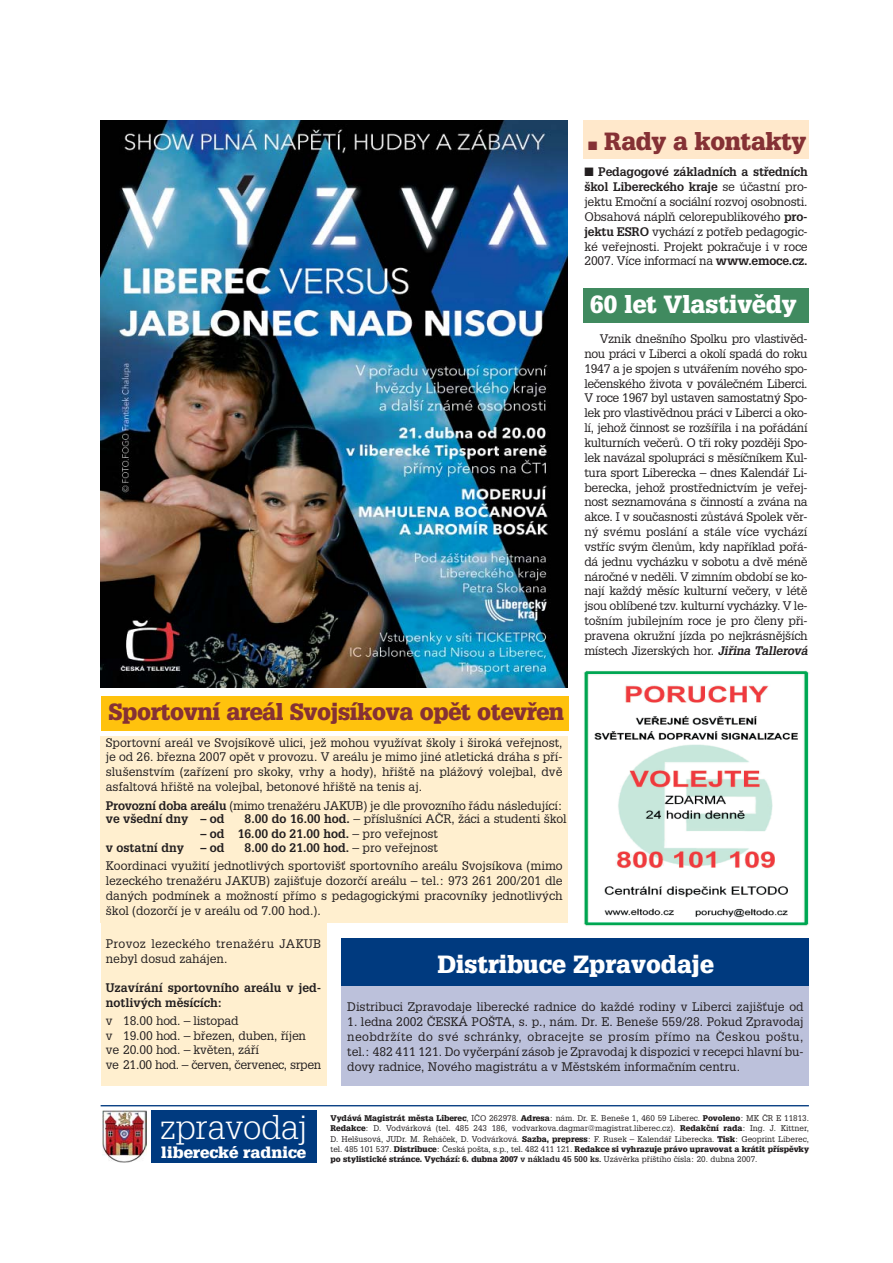
<style>
.page{position:relative;width:893px;height:1263px;background:#fff}
.page>*{position:absolute;margin:0;border:0;box-sizing:border-box;transform-origin:0 0}
.t1{font:300 33.6px "Glypha CE";color:#fff;scale:1.05 1}
.t2{font:900 24.3px "Glypha CE";color:#fff}
.t3{font:900 24.3px "Glypha CE";letter-spacing:-.015em;color:#853135}
.t4{font:900 22.95px "Glypha CE";letter-spacing:-.015em;color:#853135}
.t5{font:900 15.45px "Glypha CE";color:#fff;scale:1.05 1}
.t6{font:12.15px/14.9px "Glypha CE";color:#231f20;text-align:justify}
.t7{font:700 12.15px/14.9px "Glypha CE";color:#231f20}
.t8{font:12.15px/14.9px "Glypha CE";letter-spacing:.025em;color:#231f20}
.t9{font:8.1px/10.2px "Glypha CE";color:#231f20;text-align:justify}
.s1{font-weight:700}
.s2{font-weight:400}
.s3{font-weight:700;font-style:italic}
.s4{font-weight:900}
</style>
<div class="page">
<div style="left:101px;top:917px;width:225px;height:34px;background:#ffefcf"></div>
<hr style="left:101px;top:1105px;width:707px;height:1px;background:#003a7f">
<div style="left:151px;top:1110px;width:165px;height:53px;background:#003a7f"></div>
<img style="left:103px;top:1110px;width:43px;height:53px">
<div style="left:342px;top:943px;width:467px;height:142px;background:#bcc1db"></div>
<div style="left:342px;top:938px;width:467px;height:47px;background:#003a7f"></div>
<div style="left:583px;top:120px;width:226px;height:39px;background:#ffe8cb"></div>
<img style="left:101px;top:120px;width:466px;height:568px">
<img style="left:584px;top:670px;width:225px;height:256px">
<div style="left:101px;top:736px;width:466px;height:187px;background:#ffefcf"></div>
<div style="left:101px;top:696px;width:467px;height:34px;background:#ffc20d"></div>
<div style="left:101px;top:938px;width:225px;height:147px;background:#ffefcf"></div>
<div style="left:583px;top:289px;width:226px;height:34px;background:#408a5f"></div>
<h2 class="t3" style="left:588px;top:131px;width:220px">■ Rady a kontakty</h2>
<p class="t6" style="left:584px;top:166px;width:225px">■ <span class="s1">Pedagogové základních a stfiedních ‰kol Libereckého kraje</span> se úãastní pro&shy;jektu Emoãní a sociální rozvoj osobnosti.<br>Obsahová náplÀ celorepublikového <span class="s1">pro&shy;jektu ESRO</span> vychází z potfieb pedagogic&shy;ké vefiejnosti. Projekt pokraãuje i v roce 2007. Více informací na <span class="s1">www.emoce.cz.</span></p>
<h3 class="t4" style="left:108px;top:702px;width:457px">Sportovní areál Svojsíkova opût otevfien</h3>
<p class="t6" style="left:106px;top:737px;width:458px">Sportovní areál ve Svojsíkovû ulici, jeÏ mohou vyuÏívat ‰koly i ‰iroká vefiejnost, je od 26. bfiezna 2007 opût v provozu. V areálu je mimo jiné atletická dráha s pfií&shy;slu‰enstvím (zafiízení pro skoky, vrhy a hody), hfii‰tû na pláÏov˘ volejbal, dvû asfaltová hfii‰tû na volejbal, betonové hfii‰tû na tenis aj.</p>
<p class="t6" style="left:106px;top:801px;width:458px;line-height:13.5px"><span class="s1">Provozní doba areálu</span> (mimo trenaÏéru JAKUB) je dle provozního fiádu následující: <span class="s1">ve v‰ední dny – od</span></p>
<p class="t6" style="left:244px;top:813px;width:323px"><span class="s1">8.00 do 16.00 hod.</span> – pfiíslu‰níci AâR, Ïáci a studenti ‰kol</p>
<p class="t7" style="left:200px;top:828px;width:239px">– od 16.00 do 21.00 hod. <span class="s2">– pro vefiejnost</span></p>
<p class="t7" style="left:106px;top:842px;width:80px">v ostatní dny</p>
<p class="t7" style="left:200px;top:842px;width:26px">– od</p>
<p class="t6" style="left:106px;top:840px;width:458px;line-height:18.8px;text-indent:139px"><span class="s1">8.00 do 21.00 hod.</span> – pro vefiejnost<br>Koordinaci vyuÏití jednotliv˘ch sportovi‰È sportovního areálu Svojsíkova (mimo</p>
<p class="t6" style="left:106px;top:875px;width:458px">lezeckého trenaÏéru JAKUB) zaji‰Èuje dozorãí areálu – tel.: 973 261 200/201 dle dan˘ch podmínek a moÏností pfiímo s pedagogick˘mi pracovníky jednotliv˘ch ‰kol (dozorãí je v areálu od 7.00 hod.).</p>
<h2 class="t2" style="left:590px;top:294px;width:208px">60 let Vlastivûdy</h2>
<p class="t6" style="left:584px;top:333px;width:225px;text-indent:15px">Vznik dne‰ního Spolku pro vlastivûd&shy;nou práci v Liberci a okolí spadá do roku 1947 a je spojen s utváfiením nového spo&shy;leãenského Ïivota v pováleãném Liberci.<br>V roce 1967 byl ustaven samostatn˘ Spo&shy;lek pro vlastivûdnou práci v Liberci a oko&shy;lí, jehoÏ ãinnost se roz‰ífiila i na pofiádání kulturních veãerÛ. O tfii roky pozdûji Spo&shy;lek navázal spolupráci s mûsíãníkem Kul&shy;tura sport Liberecka – dnes Kalendáfi Li&shy;berecka, jehoÏ prostfiednictvím je vefiej&shy;nost seznamována s ãinností a zvána na akce. I v souãasnosti zÛstává Spolek vûr&shy;n˘ svému poslání a stále více vychází vstfiíc sv˘m ãlenÛm, kdy napfiíklad pofiá&shy;dá jednu vycházku v sobotu a dvû ménû nároãné v nedûli. V zimním období se ko&shy;nají kaÏd˘ mûsíc kulturní veãery, v létû jsou oblíbené tzv. kulturní vycházky. V le&shy;to‰ním jubilejním roce je pro ãleny pfii&shy;pravena okruÏní jízda po nejkrásnûj‰ích místech Jizersk˘ch hor. <span class="s3">Jifiina Tallerová</span></p>
<p class="t8" style="left:106px;top:938px;width:217px">Provoz lezeckého trenaÏéru JAKUB nebyl dosud zahájen.</p>
<p class="t7" style="left:106px;top:983px;width:217px">Uzavírání sportovního areálu v jed&shy;notliv˘ch mûsících:</p>
<p class="t6" style="left:106px;top:1015px;width:217px;text-align:left">v 18.00 hod. – listopad<br>v 19.00 hod. – bfiezen, duben, fiíjen ve 20.00 hod. – kvûten, záfií<br>ve 21.00 hod. – ãerven, ãervenec, srpen</p>
<h2 class="t2" style="left:437px;top:954px;width:278px">Distribuce Zpravodaje</h2>
<p class="t6" style="left:347px;top:1001px;width:458px">Distribuci Zpravodaje liberecké radnice do kaÏdé rodiny v Liberci zaji‰Èuje od</p>
<p class="t6" style="left:347px;top:1016px;width:458px">1. ledna 2002 âESKÁ PO·TA, s. p., nám. Dr. E. Bene‰e 559/28. Pokud Zpravodaj neobdrÏíte do své schránky, obracejte se prosím pfiímo na âeskou po‰tu, tel.: 482 411 121. Do vyãerpání zásob je Zpravodaj k dispozici v recepci hlavní bu&shy;dovy radnice, Nového magistrátu a v Mûstském informaãním centru.</p>
<h1 class="t1" style="left:160px;top:1117px;width:142px">zpravodaj</h1>
<p class="t5" style="left:161px;top:1146px;width:139px">liberecké radnice</p>
<p class="t9" style="left:330px;top:1114px;width:480px"><span class="s4">Vydává Magistrát mûsta Liberec</span>, IâO 262978. <span class="s4">Adresa</span>: nám. Dr. E. Bene‰e 1, 460 59 Liberec. <span class="s4">Povoleno</span>: MK âR E 11813.<br><span class="s4">Redakce</span>: D. Vodvárková (tel. 485 243 186, vodvarkova.dagmar@magistrat.liberec.cz). <span class="s4">Redakãní rada</span>: Ing. J. Kittner, D. Hel‰usová, JUDr. M. ¤eháãek, D. Vodvárková. <span class="s4">Sazba, prepress</span>: F. Rusek – Kalendáfi Liberecka. <span class="s4">Tisk</span>: Geoprint Liberec, tel. 485 101 537. <span class="s4">Distribuce</span>: âeská po‰ta, s.p., tel. 482 411 121. <span class="s4">Redakce si vyhrazuje právo upravovat a krátit pfiíspûvky po stylistické stránce. Vychází: 6. dubna 2007</span> <span class="s1">v nákladu 45 500 ks.</span> Uzávûrka pfií‰tího ãísla: 20. dubna 2007.</p>
</div>
